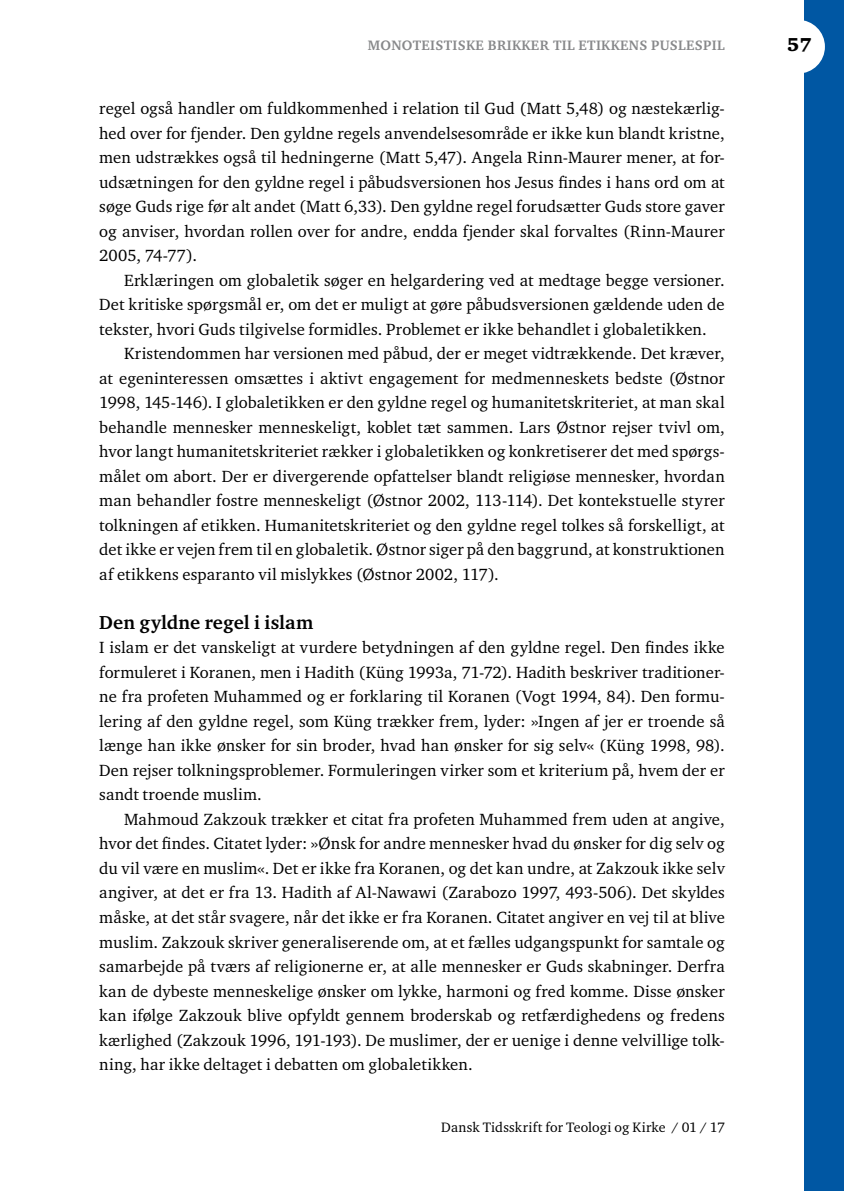
<style>
.page{position:relative;width:844px;height:1191px;background:#fff}
.page>*{position:absolute;margin:0;border:0;box-sizing:border-box;transform-origin:0 0}
.t1{font:700 19.25px "Charter ITC Std";letter-spacing:.01em;color:#000}
.t2{font:900 19.25px "Charter ITC Std";color:#000}
.t3{font:16.62px/24.5px "Charter ITC Std";letter-spacing:.005em;color:#000;text-align:justify}
.t4{font:700 14px "Charter ITC Std";letter-spacing:.025em;color:#87888a}
.t5{font:14px "Charter ITC Std";letter-spacing:.005em;color:#000}
</style>
<div class="page">
<div style="left:804px;top:0;width:39px;height:1191px;background:#0057a3"></div>
<div style="left:771px;top:20px;width:53px;height:54px;background:#fff;border-radius:50%"></div>
<p class="t4" style="left:367px;top:37px;width:358px">MONOTEISTISKE BRIKKER TIL ETIKKENS PUSLESPIL</p>
<p class="t3" style="left:99px;top:96px;width:627px">regel også handler om fuldkommenhed i relation til Gud (Matt 5,48) og næstekærlig&shy;hed over for fjender. Den gyldne regels anvendelsesområde er ikke kun blandt kristne, men udstrækkes også til hedningerne (Matt 5,47). Angela Rinn-Maurer mener, at for&shy;udsætningen for den gyldne regel i påbudsversionen hos Jesus findes i hans ord om at søge Guds rige før alt andet (Matt 6,33). Den gyldne regel forudsætter Guds store gaver og anviser, hvordan rollen over for andre, endda fjender skal forvaltes (Rinn-Maurer 2005, 74-77).</p>
<p class="t3" style="left:99px;top:267px;width:626px;text-indent:25px">Erklæringen om globaletik søger en helgardering ved at medtage begge versioner.<br>Det kritiske spørgsmål er, om det er muligt at gøre påbudsversionen gældende uden de tekster, hvori Guds tilgivelse formidles. Problemet er ikke behandlet i globaletikken.</p>
<p class="t3" style="left:99px;top:341px;width:627px;text-indent:25px">Kristendommen har versionen med påbud, der er meget vidtrækkende. Det kræver, at egeninteressen omsættes i aktivt engagement for medmenneskets bedste (Østnor 1998, 145-146). I globaletikken er den gyldne regel og humanitetskriteriet, at man skal behandle mennesker menneskeligt, koblet tæt sammen. Lars Østnor rejser tvivl om, hvor langt humanitetskriteriet rækker i globaletikken og konkretiserer det med spørgs&shy;målet om abort. Der er divergerende opfattelser blandt religiøse mennesker, hvordan man behandler fostre menneskeligt (Østnor 2002, 113-114). Det kontekstuelle styrer tolkningen af etikken. Humanitetskriteriet og den gyldne regel tolkes så forskelligt, at det ikke er vejen frem til en globaletik. Østnor siger på den baggrund, at konstruktionen af etikkens esparanto vil mislykkes (Østnor 2002, 117).</p>
<p class="t1" style="left:99px;top:610px;width:215px">Den gyldne regel i islam</p>
<p class="t3" style="left:99px;top:635px;width:627px">I islam er det vanskeligt at vurdere betydningen af den gyldne regel. Den findes ikke formuleret i Koranen, men i Hadith (Küng 1993a, 71-72). Hadith beskriver traditioner&shy;ne fra profeten Muhammed og er forklaring til Koranen (Vogt 1994, 84). Den formu&shy;lering af den gyldne regel, som Küng trækker frem, lyder: »Ingen af jer er troende så længe han ikke ønsker for sin broder, hvad han ønsker for sig selv« (Küng 1998, 98).<br>Den rejser tolkningsproblemer. Formuleringen virker som et kriterium på, hvem der er sandt troende muslim.</p>
<p class="t3" style="left:99px;top:806px;width:627px;text-indent:25px">Mahmoud Zakzouk trækker et citat fra profeten Muhammed frem uden at angive, hvor det findes. Citatet lyder: »Ønsk for andre mennesker hvad du ønsker for dig selv og du vil være en muslim«. Det er ikke fra Koranen, og det kan undre, at Zakzouk ikke selv angiver, at det er fra 13. Hadith af Al-Nawawi (Zarabozo 1997, 493-506). Det skyldes måske, at det står svagere, når det ikke er fra Koranen. Citatet angiver en vej til at blive muslim. Zakzouk skriver generaliserende om, at et fælles udgangspunkt for samtale og samarbejde på tværs af religionerne er, at alle mennesker er Guds skabninger. Derfra kan de dybeste menneskelige ønsker om lykke, harmoni og fred komme. Disse ønsker kan ifølge Zakzouk blive opfyldt gennem broderskab og retfærdighedens og fredens kærlighed (Zakzouk 1996, 191-193). De muslimer, der er uenige i denne velvillige tolk&shy;ning, har ikke deltaget i debatten om globaletikken.</p>
<p class="t5" style="left:441px;top:1118px;width:285px">Dansk Tidsskrift for Teologi og Kirke / 01 / 17</p>
<p class="t2" style="left:787px;top:33px;width:26px">57</p>
</div>
